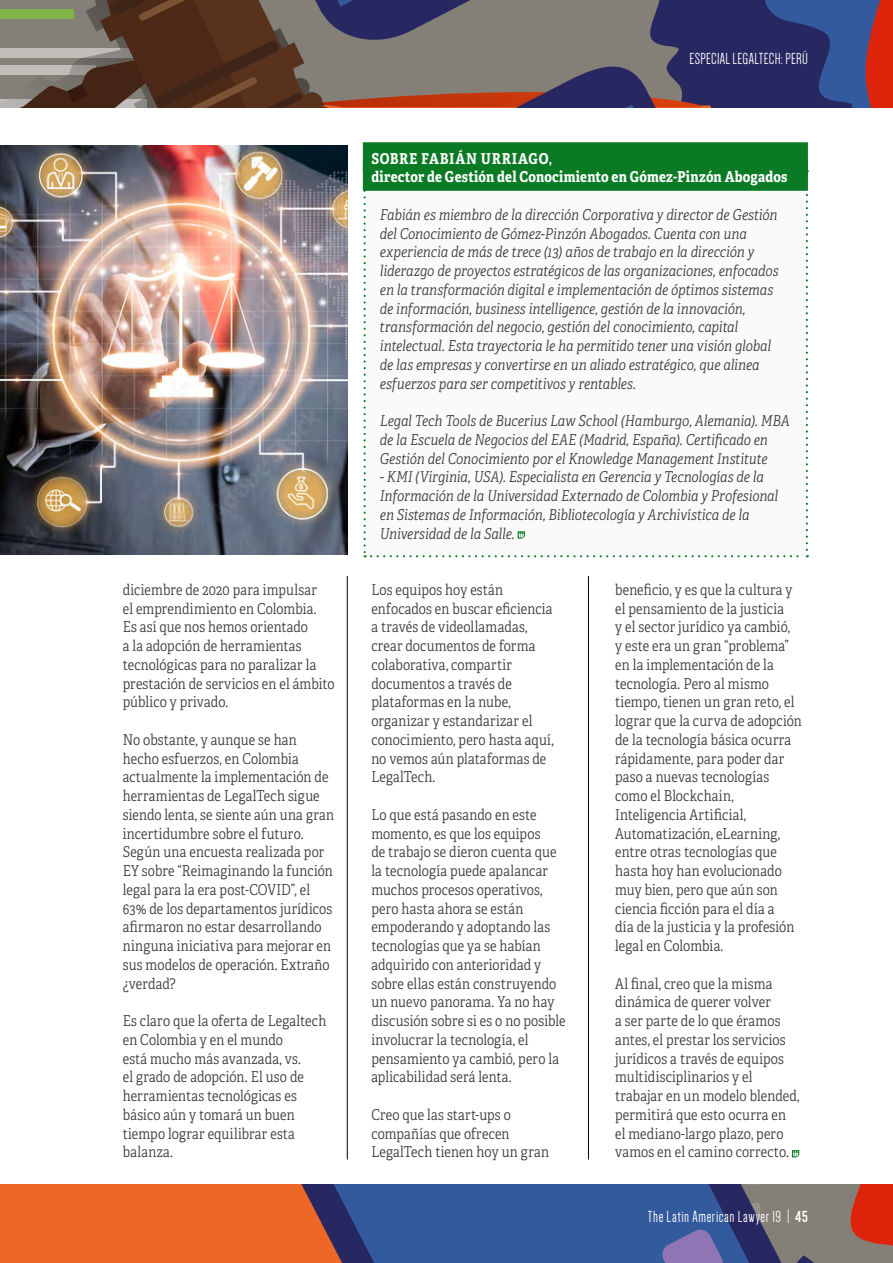
<style>
.page{position:relative;width:893px;height:1263px;background:#fff}
.page>*{position:absolute;margin:0;border:0;box-sizing:border-box;transform-origin:0 0}
.t1{font:16.5px "Dense";letter-spacing:.03em;color:#fff}
.t2{font:15px/18.8px "Adelle Condensed Lt";letter-spacing:.01em;color:#3c3c3b}
.t3{font:italic 15px/18.8px "Adelle Condensed Lt";color:#3c3c3b}
.t4{font:700 15px/18.8px "Adelle Condensed";letter-spacing:.015em;color:#fff}
.s1{font-weight:700}
</style>
<div class="page">
<svg style="left:0;top:0;width:893px;height:107px;background:#62525b"></svg>
<div style="left:0;top:1184px;width:179px;height:79px;background:#ed6826"></div>
<div style="left:179px;top:1184px;width:55px;height:79px;background:#ed6826"></div>
<svg style="left:234px;top:1184px;width:331px;height:79px;background:#635876"></svg>
<svg style="left:565px;top:1184px;width:328px;height:79px;background:#5e5d7f"></svg>
<div style="left:0;top:1184px;width:83px;height:39px;background:#ed6826"></div>
<hr style="left:588px;top:576px;width:1px;height:583px;background:#000">
<hr style="left:347px;top:576px;width:1px;height:583px;background:#000">
<svg style="left:364px;top:191px;width:444px;height:366px"></svg>
<div style="left:363px;top:142px;width:445px;height:30px;background:#0a7a24"></div>
<div style="left:363px;top:161px;width:445px;height:30px;background:#0a7a24"></div>
<svg style="left:792px;top:1150px;width:7px;height:7px"></svg>
<img style="left:0;top:146px;width:347px;height:408px">
<p class="t2" style="left:123px;top:580px;width:213px">diciembre de 2020 para impulsar<br>el emprendimiento en Colombia.<br>Es así que nos hemos orientado<br>a la adopción de herramientas tecnológicas para no paralizar la prestación de servicios en el ámbito público y privado.</p>
<p class="t2" style="left:123px;top:730px;width:213px">No obstante, y aunque se han hecho esfuerzos, en Colombia actualmente la implementación de herramientas de LegalTech sigue siendo lenta, se siente aún una gran incertidumbre sobre el futuro.<br>Según una encuesta realizada por<br>EY sobre “Reimaginando la función legal para la era post-COVID”, el<br>63% de los departamentos jurídicos afirmaron no estar desarrollando ninguna iniciativa para mejorar en sus modelos de operación. Extraño ¿verdad?</p>
<p class="t2" style="left:123px;top:1011px;width:205px">Es claro que la oferta de Legaltech en Colombia y en el mundo<br>está mucho más avanzada, vs.<br>el grado de adopción. El uso de herramientas tecnológicas es básico aún y tomará un buen tiempo lograr equilibrar esta balanza.</p>
<p class="t1" style="left:690px;top:50px;width:120px">ESPECIAL LEGALTECH: PERÚ</p>
<p class="t4" style="left:371px;top:148px;width:417px">SOBRE FABIÁN URRIAGO,<br>director de Gestión del Conocimiento en Gómez-Pinzón Abogados</p>
<p class="t3" style="left:380px;top:205px;width:400px">Fabián es miembro de la dirección Corporativa y director de Gestión del Conocimiento de Gómez-Pinzón Abogados. Cuenta con una experiencia de más de trece (13) años de trabajo en la dirección y liderazgo de proyectos estratégicos de las organizaciones, enfocados en la transformación digital e implementación de óptimos sistemas de información, business intelligence, gestión de la innovación, transformación del negocio, gestión del conocimiento, capital intelectual. Esta trayectoria le ha permitido tener una visión global de las empresas y convertirse en un aliado estratégico, que alinea esfuerzos para ser competitivos y rentables.</p>
<p class="t3" style="left:380px;top:411px;width:411px">Legal Tech Tools de Bucerius Law School (Hamburgo, Alemania). MBA de la Escuela de Negocios del EAE (Madrid, España). Certificado en<br>Gestión del Conocimiento por el Knowledge Management Institute</p>
<p class="t3" style="left:380px;top:467px;width:400px">- KMI (Virginia, USA). Especialista en Gerencia y Tecnologías de la Información de la Universidad Externado de Colombia y Profesional en Sistemas de Información, Bibliotecología y Archivística de la Universidad de la Salle.</p>
<p class="t2" style="left:371px;top:580px;width:184px">Los equipos hoy están enfocados en buscar eficiencia a través de videollamadas, crear documentos de forma colaborativa, compartir documentos a través de plataformas en la nube, organizar y estandarizar el conocimiento, pero hasta aquí, no vemos aún plataformas de<br>LegalTech.</p>
<p class="t2" style="left:371px;top:805px;width:196px">Lo que está pasando en este momento, es que los equipos<br>de trabajo se dieron cuenta que la tecnología puede apalancar muchos procesos operativos, pero hasta ahora se están empoderando y adoptando las tecnologías que ya se habían adquirido con anterioridad y sobre ellas están construyendo un nuevo panorama. Ya no hay discusión sobre si es o no posible involucrar la tecnología, el pensamiento ya cambió, pero la aplicabilidad será lenta.</p>
<p class="t2" style="left:371px;top:1105px;width:179px">Creo que las start-ups o compañías que ofrecen<br>LegalTech tienen hoy un gran</p>
<p class="t2" style="left:615px;top:580px;width:188px">beneficio, y es que la cultura y el pensamiento de la justicia<br>y el sector jurídico ya cambió,<br>y este era un gran “problema” en la implementación de la tecnología. Pero al mismo tiempo, tienen un gran reto, el lograr que la curva de adopción de la tecnología básica ocurra rápidamente, para poder dar paso a nuevas tecnologías como el Blockchain,<br>Inteligencia Artificial,<br>Automatización, eLearning, entre otras tecnologías que hasta hoy han evolucionado muy bien, pero que aún son ciencia ficción para el día a<br>día de la justicia y la profesión legal en Colombia.</p>
<p class="t2" style="left:615px;top:973px;width:186px">Al final, creo que la misma dinámica de querer volver<br>a ser parte de lo que éramos antes, el prestar los servicios jurídicos a través de equipos multidisciplinarios y el trabajar en un modelo blended, permitirá que esto ocurra en el mediano-largo plazo, pero vamos en el camino correcto.</p>
<p class="t1" style="left:648px;top:1208px;width:162px">The Latin American Lawyer 19 | <span class="s1">45</span></p>
</div>
